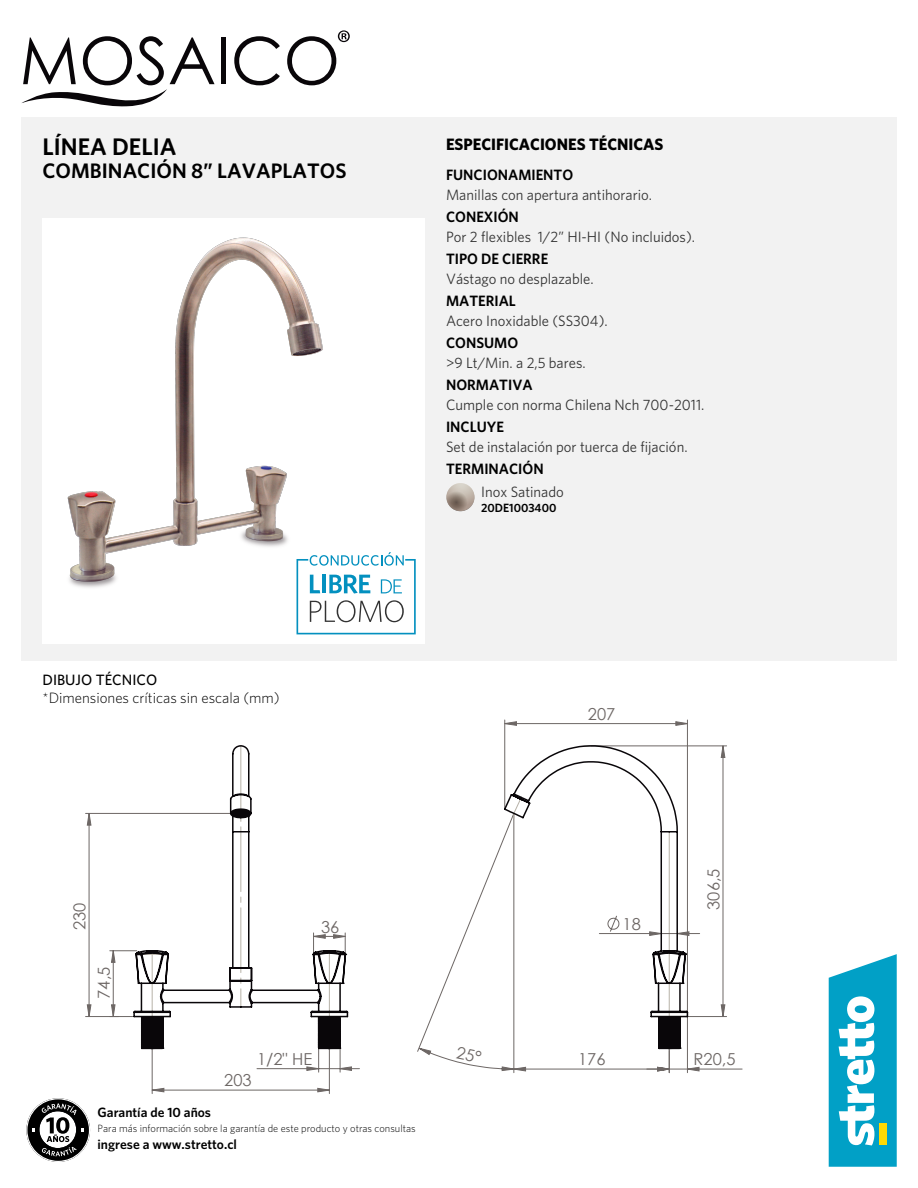
<style>
.page{position:relative;width:918px;height:1188px;background:#fff}
.page>*{position:absolute;margin:0;border:0;box-sizing:border-box;transform-origin:0 0}
.t1{font:600 24px "Whitney";color:#000}
.t2{font:600 21px "Whitney";color:#000}
.t3{font:16.5px "Century Gothic";color:#6d6765}
.t4{font:700 16.5px "Whitney";color:#000}
.t5{font:15px "Whitney";color:#333}
.t6{font:15px "Whitney Semibold SC";color:#000}
.t7{font:600 15px "Whitney";color:#000}
.t8{font:300 15px "Whitney";color:#000}
.t9{font:15px "Whitney";color:#333}
.t10{font:500 15px "Whitney";color:#000}
.t11{font:600 13.5px "Whitney";color:#000}
.t12{font:600 12px "Whitney";color:#000}
.t13{font:300 10.5px "Whitney";color:#000}
</style>
<div class="page">
<div style="left:21px;top:117px;width:876px;height:543px;background:#f2f2f2"></div>
<div style="left:42px;top:218px;width:383px;height:425px;background:#fff"></div>
<svg style="left:26px;top:1098px;width:64px;height:64px"></svg>
<svg style="left:22px;top:36px;width:193px;height:71px"></svg>
<div style="left:221px;top:37px;width:5px;height:47px;background:#090609"></div>
<svg style="left:234px;top:36px;width:46px;height:49px"></svg>
<svg style="left:287px;top:30px;width:63px;height:55px"></svg>
<svg style="left:829px;top:954px;width:68px;height:213px"></svg>
<svg style="left:446px;top:483px;width:29px;height:28px"></svg>
<svg style="left:447px;top:483px;width:27px;height:28px"></svg>
<hr style="left:152px;top:1049px;width:1px;height:45px;background:#6d6765">
<hr style="left:329px;top:1049px;width:1px;height:45px;background:#6d6765">
<hr style="left:89px;top:813px;width:1px;height:204px;background:#6d6765">
<hr style="left:86px;top:1016px;width:47px;height:1px;background:#6d6765">
<hr style="left:86px;top:813px;width:158px;height:1px;background:#6d6765">
<hr style="left:257px;top:1068px;width:102px;height:1px;background:#6d6765">
<svg style="left:152px;top:1088px;width:178px;height:4px"></svg>
<svg style="left:87px;top:1004px;width:4px;height:12px"></svg>
<svg style="left:87px;top:814px;width:4px;height:12px"></svg>
<svg style="left:132px;top:745px;width:217px;height:273px"></svg>
<svg style="left:307px;top:1016px;width:45px;height:56px"></svg>
<svg style="left:110px;top:950px;width:54px;height:99px"></svg>
<svg style="left:675px;top:721px;width:12px;height:5px"></svg>
<hr style="left:505px;top:723px;width:182px;height:1px;background:#6d6765">
<hr style="left:505px;top:720px;width:1px;height:88px;background:#6d6765">
<hr style="left:687px;top:720px;width:1px;height:298px;background:#6d6765">
<hr style="left:723px;top:746px;width:1px;height:271px;background:#6d6765">
<hr style="left:685px;top:1016px;width:42px;height:1px;background:#6d6765">
<hr style="left:591px;top:746px;width:136px;height:1px;background:#6d6765">
<hr style="left:687px;top:1069px;width:55px;height:1px;background:#6d6765">
<svg style="left:504px;top:721px;width:13px;height:5px"></svg>
<svg style="left:721px;top:1004px;width:4px;height:12px"></svg>
<svg style="left:721px;top:745px;width:4px;height:13px"></svg>
<svg style="left:297px;top:552px;width:119px;height:82px"></svg>
<img style="left:67px;top:237px;width:295px;height:364px">
<svg style="left:417px;top:745px;width:283px;height:328px"></svg>
<h1 class="t1" style="left:43px;top:133px;width:135px">LÍNEA DELIA</h1>
<h2 class="t2" style="left:43px;top:158px;width:306px">COMBINACIÓN 8” LAVAPLATOS</h2>
<p class="t4" style="left:446px;top:134px;width:219px">ESPECIFICACIONES TÉCNICAS</p>
<p class="t7" style="left:446px;top:166px;width:129px">FUNCIONAMIENTO</p>
<p class="t9" style="left:446px;top:186px;width:208px">Manillas con apertura antihorario.</p>
<p class="t7" style="left:446px;top:208px;width:74px">CONEXIÓN</p>
<p class="t5" style="left:446px;top:228px;width:251px">Por 2 flexibles 1/2” HI-HI (No incluidos).</p>
<p class="t7" style="left:446px;top:250px;width:104px">TIPO DE CIERRE</p>
<p class="t5" style="left:446px;top:270px;width:149px">Vástago no desplazable.</p>
<p class="t6" style="left:446px;top:292px;width:71px">MATERIAL</p>
<p class="t5" style="left:446px;top:312px;width:163px">Acero Inoxidable (SS304).</p>
<p class="t6" style="left:446px;top:334px;width:74px">CONSUMO</p>
<p class="t5" style="left:446px;top:354px;width:141px">&gt;9 Lt/Min. a 2,5 bares.</p>
<p class="t6" style="left:446px;top:376px;width:88px">NORMATIVA</p>
<p class="t5" style="left:446px;top:396px;width:260px">Cumple con norma Chilena Nch 700-2011.</p>
<p class="t6" style="left:446px;top:418px;width:59px">INCLUYE</p>
<p class="t5" style="left:446px;top:438px;width:243px">Set de instalación por tuerca de fijación.</p>
<p class="t6" style="left:446px;top:460px;width:99px">TERMINACIÓN</p>
<p class="t5" style="left:481px;top:482px;width:84px">Inox Satinado</p>
<p class="t12" style="left:481px;top:500px;width:77px">20DE1003400</p>
<p class="t10" style="left:43px;top:671px;width:116px">DIBUJO TÉCNICO</p>
<p class="t8" style="left:43px;top:689px;width:239px">*Dimensiones críticas sin escala (mm)</p>
<p class="t3" style="left:68px;top:930px;width:29px;rotate:-90deg">230</p>
<p class="t3" style="left:92px;top:999px;width:33px;rotate:-90deg">74,5</p>
<p class="t3" style="left:321px;top:915px;width:20px">36</p>
<p class="t3" style="left:224px;top:1069px;width:29px">203</p>
<p class="t3" style="left:257px;top:1048px;width:57px">1/2" HE</p>
<p class="t11" style="left:98px;top:1105px;width:115px">Garantía de 10 años</p>
<p class="t13" style="left:98px;top:1123px;width:320px">Para más información sobre la garantía de este producto y otras consultas</p>
<p class="t11" style="left:98px;top:1136px;width:141px">ingrese a www.stretto.cl</p>
<p class="t3" style="left:588px;top:703px;width:29px">207</p>
<p class="t3" style="left:623px;top:912px;width:20px">18</p>
<p class="t3" style="left:702px;top:910px;width:43px;rotate:-90deg">306,5</p>
<p class="t3" style="left:578px;top:1048px;width:29px">176</p>
<p class="t3" style="left:694px;top:1048px;width:43px">R20,5</p>
</div>
